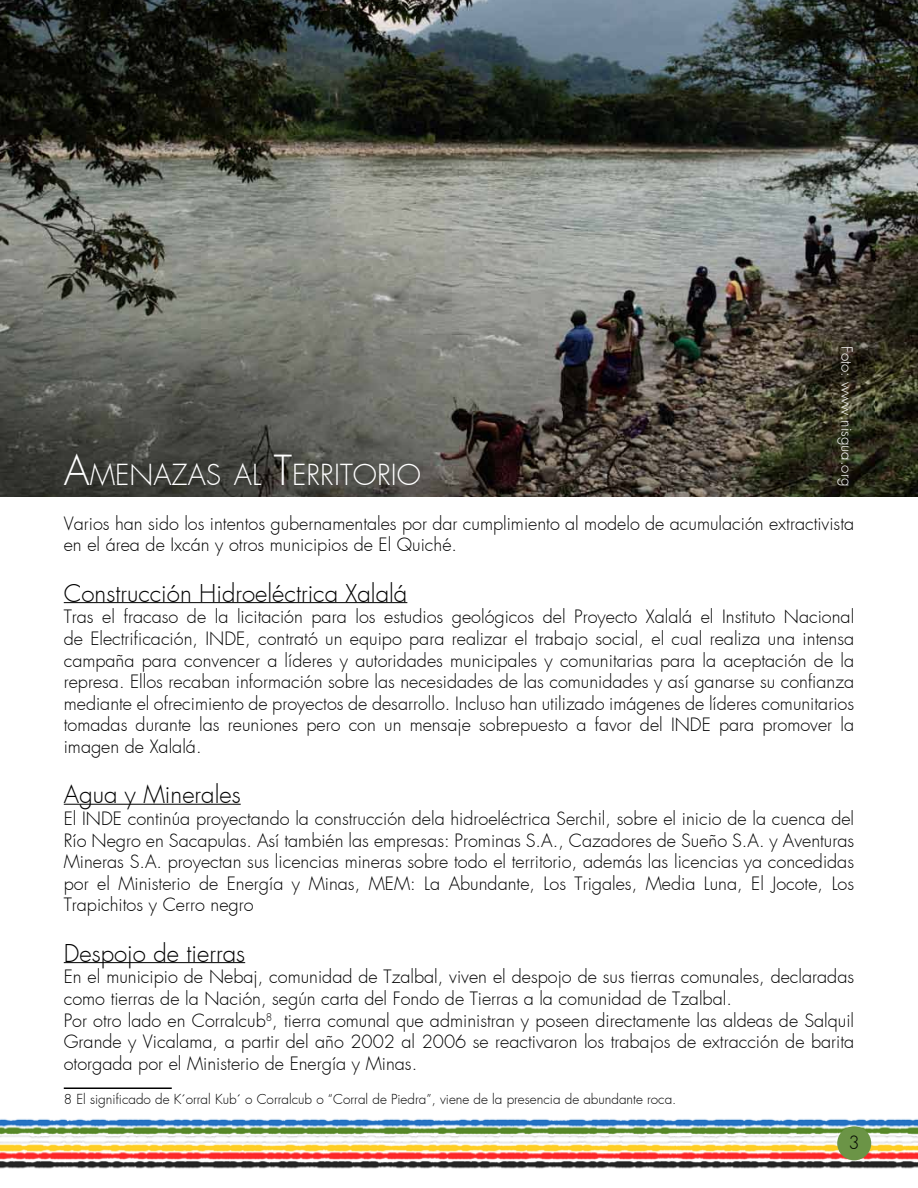
<style>
.page{position:relative;width:918px;height:1188px;background:#fff}
.page>*{position:absolute;margin:0;border:0;box-sizing:border-box;transform-origin:0 0}
.t1{font:300 28.35px "Futura";color:#fff}
.t2{font:300 24px "Futura";color:#000}
.t3{font:300 18px/21.6px "Futura";color:#000}
.t4{font:300 15px "Futura";color:#fff}
.t5{font:300 13.5px "Futura";color:#000}
.s1{font-size:40.5px}
</style>
<div class="page">
<img style="left:0;top:602px;width:918px;height:567px">
<img style="left:0;top:0;width:918px;height:497px">
<hr style="left:64px;top:602px;width:343px;height:1px;background:#000">
<hr style="left:64px;top:804px;width:177px;height:1px;background:#000">
<hr style="left:64px;top:962px;width:181px;height:1px;background:#000">
<hr style="left:64px;top:1087px;width:108px;height:2px;background:#000">
<div style="left:837px;top:1126px;width:34px;height:34px;background:#6b9446;border-radius:50%"></div>
<p class="t4" style="left:857px;top:346px;width:141px;rotate:90deg">Foto: www.nisgua.org</p>
<h1 class="t1" style="left:64px;top:456px;width:359px"><span class="s1">A</span>MENAZAS AL <span class="s1">T</span>ERRITORIO</h1>
<p class="t3" style="left:64px;top:513px;width:792px">Varios han sido los intentos gubernamentales por dar cumplimiento al modelo de acumulación extractivista en el área de Ixcán y otros municipios de El Quiché.</p>
<h2 class="t2" style="left:64px;top:578px;width:345px">Construcción Hidroeléctrica Xalalá</h2>
<p class="t3" style="left:64px;top:606px;width:792px;text-align:justify">Tras el fracaso de la licitación para los estudios geológicos del Proyecto Xalalá el Instituto Nacional de Electrificación, INDE, contrató un equipo para realizar el trabajo social, el cual realiza una intensa campaña para convencer a líderes y autoridades municipales y comunitarias para la aceptación de la represa. Ellos recaban información sobre las necesidades de las comunidades y así ganarse su confianza mediante el ofrecimiento de proyectos de desarrollo. Incluso han utilizado imágenes de líderes comunitarios tomadas durante las reuniones pero con un mensaje sobrepuesto a favor del INDE para promover la imagen de Xalalá.</p>
<h2 class="t2" style="left:64px;top:779px;width:178px">Agua y Minerales</h2>
<p class="t3" style="left:64px;top:808px;width:792px;text-align:justify">El INDE continúa proyectando la construcción dela hidroeléctrica Serchil, sobre el inicio de la cuenca del Río Negro en Sacapulas. Así también las empresas: Prominas S.A., Cazadores de Sueño S.A. y Aventuras Mineras S.A. proyectan sus licencias mineras sobre todo el territorio, además las licencias ya concedidas por el Ministerio de Energía y Minas, MEM: La Abundante, Los Trigales, Media Luna, El Jocote, Los Trapichitos y Cerro negro</p>
<h2 class="t2" style="left:64px;top:938px;width:183px">Despojo de tierras</h2>
<p class="t3" style="left:64px;top:966px;width:792px">En el municipio de Nebaj, comunidad de Tzalbal, viven el despojo de sus tierras comunales, declaradas como tierras de la Nación, según carta del Fondo de Tierras a la comunidad de Tzalbal.<br>Por otro lado en Corralcub<sup>8</sup>, tierra comunal que administran y poseen directamente las aldeas de Salquil Grande y Vicalama, a partir del año 2002 al 2006 se reactivaron los trabajos de extracción de barita otorgada por el Ministerio de Energía y Minas.</p>
<p class="t5" style="left:64px;top:1091px;width:614px">8 El significado de K´orral Kub´ o Corralcub o “Corral de Piedra”, viene de la presencia de abundante roca.</p>
<p class="t3" style="left:849px;top:1132px;width:13px">3</p>
</div>
